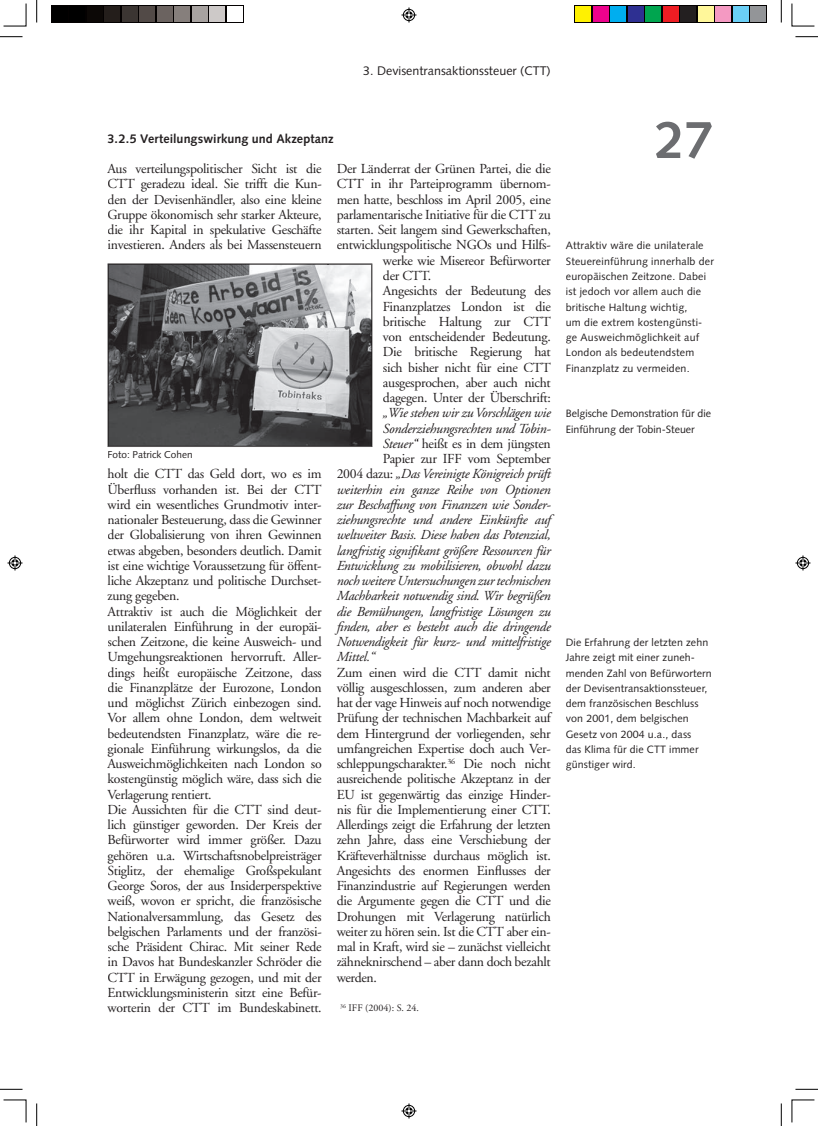
<style>
.page{position:relative;width:818px;height:1126px;background:#fff}
.page>*{position:absolute;margin:0;border:0;box-sizing:border-box;transform-origin:0 0}
.t1{font:700 52.5px "Syntax";color:#6c6d70}
.t2{font:13.75px/15.2px "Adobe Garamond";letter-spacing:-.02em;color:#231f20;text-align:justify}
.t3{font:italic 13.75px "Adobe Garamond";letter-spacing:-.02em;color:#231f20}
.t4{font:700 12.5px "Syntax";letter-spacing:.005em;color:#231f20}
.t5{font:12.5px "Syntax";color:#231f20}
.t6{font:10.62px/15.2px "Syntax";letter-spacing:.01em;color:#231f20}
.t7{font:10px "Adobe Garamond";color:#231f20}
.t8{font:10px "Syntax";color:#231f20}
.s1{font-style:italic}
.s2{font-style:normal}
</style>
<div class="page">
<svg style="left:108px;top:263px;width:264px;height:184px;background:#757678"></svg>
<img style="left:108px;top:409px;width:263px;height:37px">
<img style="left:108px;top:264px;width:44px;height:146px">
<img style="left:327px;top:264px;width:44px;height:146px">
<img style="left:152px;top:264px;width:176px;height:37px">
<svg style="left:51px;top:5px;width:192px;height:17px"></svg>
<div style="left:52px;top:6px;width:15px;height:15px;background:#000"></div>
<div style="left:70px;top:6px;width:15px;height:15px;background:#000"></div>
<div style="left:87px;top:6px;width:15px;height:15px;background:#0c0806"></div>
<div style="left:105px;top:6px;width:15px;height:15px;background:#241e1b"></div>
<div style="left:122px;top:6px;width:15px;height:15px;background:#3b3532"></div>
<div style="left:140px;top:6px;width:15px;height:15px;background:#524a47"></div>
<div style="left:157px;top:6px;width:15px;height:15px;background:#6b6360"></div>
<div style="left:175px;top:6px;width:15px;height:15px;background:#867f7c"></div>
<div style="left:192px;top:6px;width:15px;height:15px;background:#a7a2a0"></div>
<div style="left:210px;top:6px;width:15px;height:15px;background:#cdc9c8"></div>
<div style="left:227px;top:6px;width:15px;height:15px;background:#fff"></div>
<svg style="left:574px;top:5px;width:193px;height:17px"></svg>
<div style="left:575px;top:6px;width:15px;height:15px;background:#fff101"></div>
<div style="left:593px;top:6px;width:15px;height:15px;background:#ed028c"></div>
<div style="left:610px;top:6px;width:15px;height:15px;background:#00aeef"></div>
<div style="left:628px;top:6px;width:15px;height:15px;background:#2e3092"></div>
<div style="left:645px;top:6px;width:15px;height:15px;background:#00a54f"></div>
<div style="left:663px;top:6px;width:15px;height:15px;background:#ee1d23"></div>
<div style="left:680px;top:6px;width:15px;height:15px;background:#231f20"></div>
<div style="left:698px;top:6px;width:15px;height:15px;background:#fff79a"></div>
<div style="left:715px;top:6px;width:15px;height:15px;background:#f499c2"></div>
<div style="left:733px;top:6px;width:15px;height:15px;background:#6bcff6"></div>
<div style="left:750px;top:6px;width:15px;height:15px;background:#939598"></div>
<svg style="left:36px;top:0;width:1px;height:22px"></svg>
<svg style="left:0;top:36px;width:22px;height:1px"></svg>
<svg style="left:781px;top:0;width:1px;height:22px"></svg>
<svg style="left:795px;top:36px;width:22px;height:1px"></svg>
<svg style="left:36px;top:1103px;width:1px;height:23px"></svg>
<svg style="left:0;top:1089px;width:22px;height:1px"></svg>
<svg style="left:781px;top:1103px;width:1px;height:23px"></svg>
<svg style="left:795px;top:1089px;width:22px;height:1px"></svg>
<svg style="left:3px;top:3px;width:23px;height:23px"></svg>
<svg style="left:791px;top:3px;width:23px;height:23px"></svg>
<svg style="left:3px;top:1099px;width:23px;height:23px"></svg>
<svg style="left:791px;top:1099px;width:23px;height:23px"></svg>
<svg style="left:401px;top:7px;width:15px;height:15px"></svg>
<svg style="left:401px;top:1103px;width:15px;height:15px"></svg>
<svg style="left:8px;top:555px;width:14px;height:15px"></svg>
<svg style="left:795px;top:555px;width:15px;height:15px"></svg>
<p class="t5" style="left:363px;top:64px;width:189px">3. Devisentransaktionssteuer (CTT)</p>
<p class="t4" style="left:108px;top:131px;width:228px">3.2.5 Verteilungswirkung und Akzeptanz</p>
<p class="t2" style="left:108px;top:162px;width:215px">Aus verteilungspolitischer Sicht ist die CTT geradezu ideal. Sie trifft die Kun&shy;den der Devisenhändler, also eine kleine Gruppe ökonomisch sehr starker Akteure, die ihr Kapital in spekulative Geschäfte investieren. Anders als bei Massensteuern</p>
<p class="t8" style="left:108px;top:449px;width:87px">Foto: Patrick Cohen</p>
<p class="t2" style="left:108px;top:467px;width:215px;text-align:left">holt die CTT das Geld dort, wo es im Überfluss vorhanden ist. Bei der CTT wird ein wesentliches Grundmotiv inter&shy;nationaler Besteuerung, dass die Gewinner der Globalisierung von ihren Gewinnen etwas abgeben, besonders deutlich. Damit ist eine wichtige Voraussetzung für öffent&shy;liche Akzeptanz und politische Durchset&shy;zung gegeben.<br>Attraktiv ist auch die Möglichkeit der unilateralen Einführung in der europäi&shy;schen Zeitzone, die keine Ausweich- und Umgehungsreaktionen hervorruft. Aller&shy;dings heißt europäische Zeitzone, dass die Finanzplätze der Eurozone, London und möglichst Zürich einbezogen sind.<br>Vor allem ohne London, dem weltweit bedeutendsten Finanzplatz, wäre die re&shy;gionale Einführung wirkungslos, da die Ausweichmöglichkeiten nach London so kostengünstig möglich wäre, dass sich die Verlagerung rentiert.<br>Die Aussichten für die CTT sind deut&shy;lich günstiger geworden. Der Kreis der Befürworter wird immer größer. Dazu gehören u.a. Wirtschaftsnobelpreisträger Stiglitz, der ehemalige Großspekulant George Soros, der aus Insiderperspektive weiß, wovon er spricht, die französische Nationalversammlung, das Gesetz des belgischen Parlaments und der französi&shy;sche Präsident Chirac. Mit seiner Rede in Davos hat Bundeskanzler Schröder die CTT in Erwägung gezogen, und mit der Entwicklungsministerin sitzt eine Befür&shy;worterin der CTT im Bundeskabinett.</p>
<p class="t2" style="left:336px;top:162px;width:215px">Der Länderrat der Grünen Partei, die die</p>
<p class="t2" style="left:336px;top:177px;width:215px">CTT in ihr Parteiprogramm übernom-</p>
<p class="t2" style="left:336px;top:192px;width:215px">men hatte, beschloss im April 2005, eine</p>
<p class="t2" style="left:336px;top:207px;width:215px">parlamentarische Initiative für die CTT zu</p>
<p class="t2" style="left:336px;top:223px;width:215px">starten. Seit langem sind Gewerkschaften,</p>
<p class="t2" style="left:336px;top:238px;width:215px">entwicklungspolitische NGOs und Hilfs-</p>
<p class="t2" style="left:383px;top:253px;width:169px">werke wie Misereor Befürworter</p>
<p class="t2" style="left:383px;top:268px;width:50px">der CTT.</p>
<p class="t2" style="left:383px;top:284px;width:169px">Angesichts der Bedeutung des</p>
<p class="t2" style="left:383px;top:299px;width:169px">Finanzplatzes London ist die</p>
<p class="t2" style="left:383px;top:314px;width:169px">britische Haltung zur CTT</p>
<p class="t2" style="left:383px;top:329px;width:169px">von entscheidender Bedeutung.</p>
<p class="t2" style="left:383px;top:345px;width:169px">Die britische Regierung hat</p>
<p class="t2" style="left:383px;top:360px;width:169px">sich bisher nicht für eine CTT</p>
<p class="t2" style="left:383px;top:375px;width:169px">ausgesprochen, aber auch nicht</p>
<p class="t2" style="left:383px;top:390px;width:169px">dagegen. Unter der Überschrift:</p>
<p class="t3" style="left:383px;top:405px;width:169px">„Wie stehen wir zu Vorschlägen wie</p>
<p class="t3" style="left:383px;top:421px;width:168px">Sonderziehungsrechten und Tobin-</p>
<p class="t2" style="left:383px;top:436px;width:169px"><span class="s1">Steuer“</span> heißt es in dem jüngsten</p>
<p class="t2" style="left:383px;top:451px;width:169px">Papier zur IFF vom September</p>
<p class="t3" style="left:336px;top:466px;width:215px"><span class="s2">2004 dazu:</span> „Das Vereinigte Königreich prüft</p>
<p class="t3" style="left:336px;top:482px;width:215px">weiterhin ein ganze Reihe von Optionen</p>
<p class="t3" style="left:336px;top:497px;width:214px">zur Beschaffung von Finanzen wie Sonder-</p>
<p class="t3" style="left:336px;top:512px;width:215px">ziehungsrechte und andere Einkünfte auf</p>
<p class="t3" style="left:336px;top:527px;width:215px">weltweiter Basis. Diese haben das Potenzial,</p>
<p class="t3" style="left:336px;top:543px;width:215px">langfristig signifikant größere Ressourcen für</p>
<p class="t3" style="left:336px;top:558px;width:215px">Entwicklung zu mobilisieren, obwohl dazu</p>
<p class="t3" style="left:336px;top:573px;width:215px">noch weitere Untersuchungen zur technischen</p>
<p class="t3" style="left:336px;top:588px;width:215px">Machbarkeit notwendig sind. Wir begrüßen</p>
<p class="t3" style="left:336px;top:604px;width:215px">die Bemühungen, langfristige Lösungen zu</p>
<p class="t3" style="left:336px;top:619px;width:215px">finden, aber es besteht auch die dringende</p>
<p class="t3" style="left:336px;top:634px;width:215px">Notwendigkeit für kurz- und mittelfristige</p>
<p class="t3" style="left:336px;top:649px;width:40px">Mittel.“</p>
<p class="t2" style="left:336px;top:665px;width:215px">Zum einen wird die CTT damit nicht völlig ausgeschlossen, zum anderen aber hat der vage Hinweis auf noch notwendige Prüfung der technischen Machbarkeit auf dem Hintergrund der vorliegenden, sehr umfangreichen Expertise doch auch Ver&shy;schleppungscharakter.<sup>36</sup> Die noch nicht ausreichende politische Akzeptanz in der EU ist gegenwärtig das einzige Hinder&shy;nis für die Implementierung einer CTT.<br>Allerdings zeigt die Erfahrung der letzten zehn Jahre, dass eine Verschiebung der Kräfteverhältnisse durchaus möglich ist.<br>Angesichts des enormen Einflusses der Finanzindustrie auf Regierungen werden die Argumente gegen die CTT und die Drohungen mit Verlagerung natürlich weiter zu hören sein. Ist die CTT aber ein&shy;mal in Kraft, wird sie – zunächst vielleicht zähneknirschend – aber dann doch bezahlt werden.</p>
<p class="t7" style="left:340px;top:1002px;width:80px"><sup>36</sup> IFF (2004): S. 24.</p>
<h1 class="t1" style="left:655px;top:110px;width:60px">27</h1>
<p class="t6" style="left:565px;top:238px;width:149px">Attraktiv wäre die unilaterale<br>Steuereinführung innerhalb der europäischen Zeitzone. Dabei ist jedoch vor allem auch die britische Haltung wichtig,<br>um die extrem kostengünsti&shy;ge Ausweichmöglichkeit auf<br>London als bedeutendstem<br>Finanzplatz zu vermeiden.</p>
<p class="t6" style="left:565px;top:406px;width:147px">Belgische Demonstration für die<br>Einführung der Tobin-Steuer</p>
<p class="t6" style="left:565px;top:635px;width:147px">Die Erfahrung der letzten zehn<br>Jahre zeigt mit einer zuneh&shy;menden Zahl von Befürwortern der Devisentransaktionssteuer, dem französischen Beschluss von 2001, dem belgischen<br>Gesetz von 2004 u.a., dass<br>das Klima für die CTT immer günstiger wird.</p>
</div>
